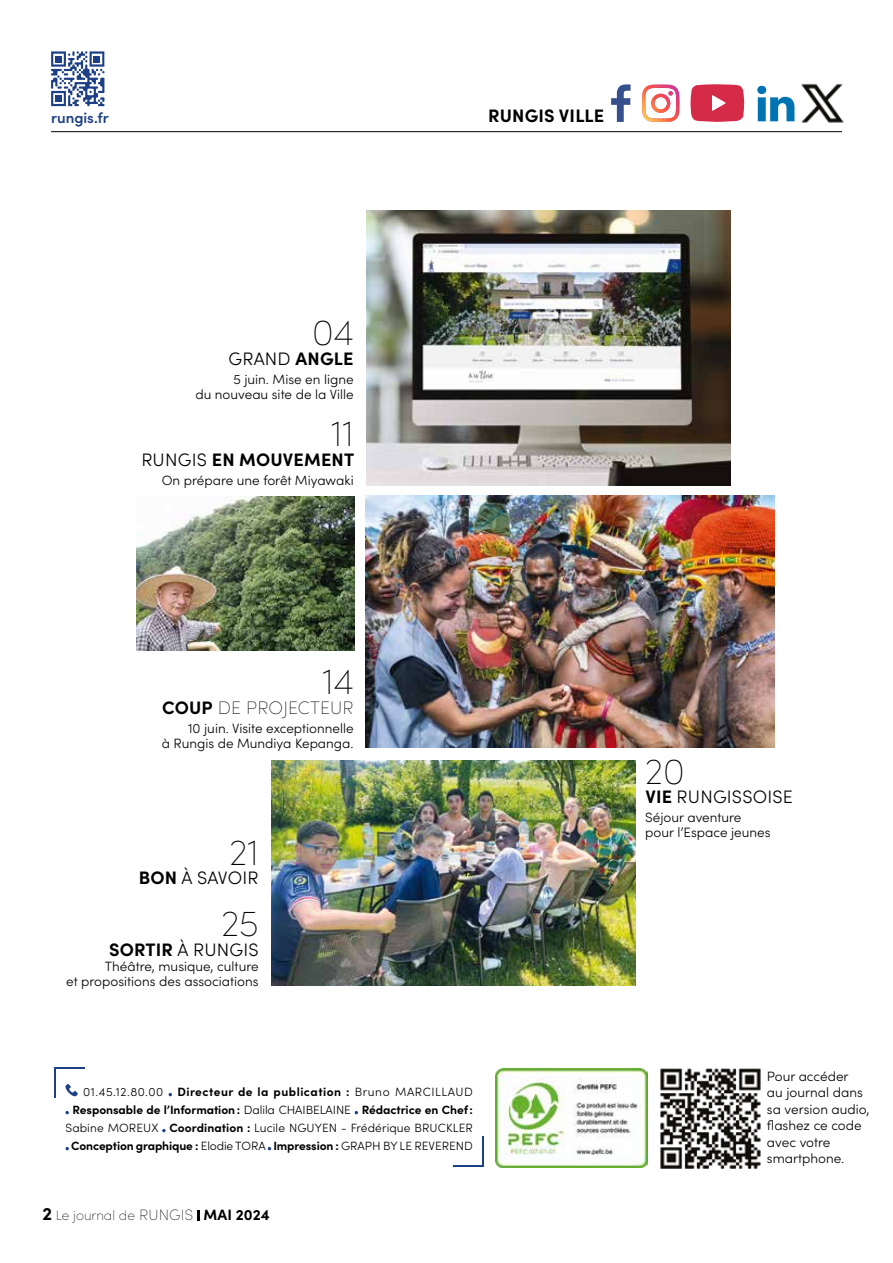
<style>
.page{position:relative;width:893px;height:1263px;background:#fff}
.page>*{position:absolute;margin:0;border:0;box-sizing:border-box;transform-origin:0 0}
.t1{font:200 36.3px "Sofia Pro";color:#000}
.t2{font:300 18.15px "Sofia Pro";letter-spacing:.01em;color:#000}
.t3{font:700 18.15px "Sofia Pro";letter-spacing:.01em;color:#000}
.t4{font:200 18.15px "Sofia Pro";letter-spacing:.01em;color:#000}
.t5{font:600 14.85px "Sofia Pro";color:#1c3f86}
.t6{font:300 13.5px/16.5px "Sofia Pro";color:#000;text-align:right}
.t7{font:200 13.5px "Sofia Pro";color:#000}
.t8{font:300 12px/18px "Sofia Pro";letter-spacing:.01em;color:#000;text-align:right}
.s1{font-weight:700}
.s2{font-weight:300}
.s3{font-weight:700;font-size:18px}
.s4{font-size:15px}
.s5{font-weight:700;font-size:15px}
</style>
<div class="page">
<svg style="left:197px;top:1210px;width:2px;height:10px"></svg>
<svg style="left:757px;top:86px;width:37px;height:35px"></svg>
<svg style="left:611px;top:84px;width:20px;height:38px"></svg>
<svg style="left:642px;top:85px;width:37px;height:37px"></svg>
<svg style="left:690px;top:84px;width:54px;height:38px;background:#db4761"></svg>
<img style="left:801px;top:83px;width:43px;height:40px">
<svg style="left:65px;top:1084px;width:13px;height:13px"></svg>
<svg style="left:65px;top:1111px;width:4px;height:3px"></svg>
<svg style="left:162px;top:1129px;width:4px;height:3px"></svg>
<svg style="left:65px;top:1147px;width:4px;height:3px"></svg>
<hr style="left:54px;top:1067px;width:2px;height:31px;background:#1c3f86">
<hr style="left:54px;top:1067px;width:31px;height:2px;background:#1c3f86">
<hr style="left:482px;top:1136px;width:2px;height:31px;background:#1c3f86">
<hr style="left:453px;top:1165px;width:31px;height:2px;background:#1c3f86">
<img style="left:495px;top:1068px;width:151px;height:99px">
<img style="left:646px;top:1068px;width:115px;height:101px">
<svg style="left:51px;top:51px;width:54px;height:55px"></svg>
<div style="left:55px;top:95px;width:7px;height:7px;background:#1c3f86"></div>
<hr style="left:51px;top:131px;width:791px;height:1px;background:#000">
<img style="left:366px;top:495px;width:408px;height:253px">
<img style="left:137px;top:497px;width:217px;height:153px">
<img style="left:272px;top:760px;width:364px;height:226px">
<img style="left:367px;top:210px;width:364px;height:275px">
<p class="t5" style="left:51px;top:107px;width:59px">rungis.fr</p>
<h2 class="t3" style="left:488px;top:101px;width:118px">RUNGIS VILLE</h2>
<h1 class="t1" style="left:312px;top:306px;width:43px">04</h1>
<h2 class="t2" style="left:228px;top:345px;width:127px">GRAND <span class="s1">ANGLE</span></h2>
<p class="t6" style="left:195px;top:371px;width:160px;line-height:15px">5 juin. Mise en ligne<br>du nouveau site de la Ville</p>
<h1 class="t1" style="left:331px;top:408px;width:24px">11</h1>
<h2 class="t3" style="left:141px;top:446px;width:214px"><span class="s2">RUNGIS</span> EN MOUVEMENT</h2>
<p class="t6" style="left:162px;top:471px;width:193px">On prépare une forêt Miyawaki</p>
<h1 class="t1" style="left:322px;top:655px;width:33px">14</h1>
<h2 class="t4" style="left:162px;top:694px;width:193px"><span class="s1">COUP</span> DE PROJECTEUR</h2>
<p class="t6" style="left:162px;top:720px;width:193px;line-height:15px">10 juin. Visite exceptionnelle<br>à Rungis de Mundiya Kepanga.</p>
<h1 class="t1" style="left:230px;top:826px;width:31px">21</h1>
<h2 class="t2" style="left:139px;top:865px;width:121px"><span class="s1">BON</span> À SAVOIR</h2>
<h1 class="t1" style="left:221px;top:897px;width:39px">25</h1>
<h2 class="t2" style="left:109px;top:936px;width:151px"><span class="s1">SORTIR</span> À RUNGIS</h2>
<p class="t6" style="left:66px;top:958px;width:194px;line-height:15px">Théâtre, musique, culture<br>et propositions des associations</p>
<p class="t8" style="left:65px;top:1082px;width:409px">01.45.12.80.00 <span class="s1">Directeur de la publication :</span> Bruno MARCILLAUD <span class="s1">Responsable de l’Information:</span> Dalila CHAIBELAINE <span class="s1">Rédactrice en Chef:<br></span>Sabine MOREUX <span class="s1">Coordination :</span> Lucile NGUYEN - Frédérique BRUCKLER <span class="s1">Conception graphique :</span> Elodie TORA <span class="s1">Impression :</span> GRAPH BY LE REVEREND</p>
<p class="t7" style="left:43px;top:1206px;width:229px"><span class="s3">2</span> Le journal de <span class="s4">RUNGIS</span> <span class="s5">MAI 2024</span></p>
<h1 class="t1" style="left:645px;top:745px;width:41px">20</h1>
<h2 class="t2" style="left:645px;top:783px;width:149px"><span class="s1">VIE</span> RUNGISSOISE</h2>
<p class="t6" style="left:645px;top:809px;width:127px;line-height:15px;text-align:left">Séjour aventure pour l’Espace jeunes</p>
<p class="t6" style="left:767px;top:1067px;width:104px;text-align:left">Pour accéder<br>au journal dans sa version audio, flashez ce code avec votre smartphone.</p>
</div>
